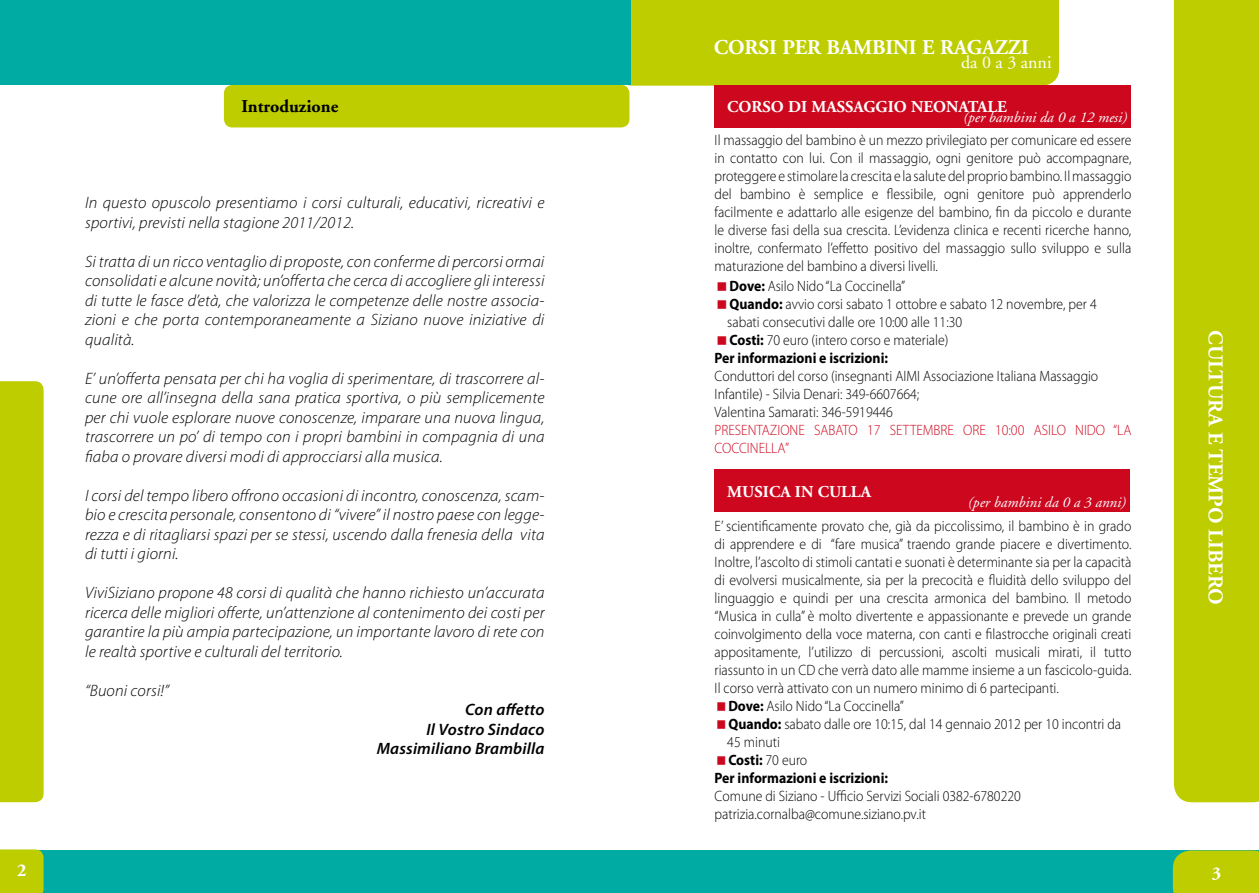
<style>
.page{position:relative;width:1259px;height:893px;background:#fff}
.page>*{position:absolute;margin:0;border:0;box-sizing:border-box;transform-origin:0 0}
.t1{font:700 21px "Adobe Garamond";color:#fff}
.t2{font:700 18px "Adobe Garamond";color:#000}
.t3{font:18px "Adobe Garamond";color:#fff}
.t4{font:700 18px "Adobe Garamond";color:#fff}
.t5{font:italic 300 16.5px/19.5px "Myriad Pro";letter-spacing:.01em;color:#000;text-align:justify}
.t6{font:italic 600 16.5px/19.5px "Myriad Pro";letter-spacing:.01em;color:#000;text-align:right}
.t7{font:700 16.5px "Adobe Garamond";color:#fff}
.t8{font:300 15px/18px "Myriad Pro";color:#000;scale:.92 1}
.t9{font:700 15px "Myriad Pro";color:#000;scale:.92 1}
.t10{font:300 15px/18px "Myriad Pro";color:#cd071e;scale:.92 1}
.t11{font:italic 15px "Adobe Garamond";color:#fff}
.s1{font-weight:700}
.s2{font-weight:300}
</style>
<div class="page">
<div style="left:0;top:850px;width:629px;height:43px;background:#00aba4"></div>
<div style="left:0;top:381px;width:44px;height:421px;background:#becd00"></div>
<div style="left:0;top:849px;width:44px;height:44px;background:#becd00"></div>
<div style="left:629px;top:850px;width:630px;height:43px;background:#00aba4"></div>
<div style="left:1172px;top:850px;width:87px;height:43px;background:#becd00"></div>
<div style="left:1174px;top:0;width:85px;height:802px;background:#becd00"></div>
<div style="left:224px;top:85px;width:405px;height:42px;background:#becd00;border-radius:9px"></div>
<div style="left:623px;top:0;width:436px;height:86px;background:#becd00"></div>
<div style="left:0;top:0;width:630px;height:85px;background:#00aba4"></div>
<div style="left:714px;top:85px;width:416px;height:43px;background:#cd071e"></div>
<div style="left:714px;top:470px;width:416px;height:42px;background:#cd071e"></div>
<p class="t4" style="left:17px;top:860px;width:11px">2</p>
<p class="t2" style="left:241px;top:96px;width:98px">Introduzione</p>
<p class="t5" style="left:85px;top:193px;width:461px">In questo opuscolo presentiamo i corsi culturali, educativi, ricreativi e sportivi, previsti nella stagione 2011/2012.</p>
<p class="t5" style="left:85px;top:252px;width:461px">Si tratta di un ricco ventaglio di proposte, con conferme di percorsi ormai consolidati e alcune novità; un’offerta che cerca di accogliere gli interessi di tutte le fasce d’età, che valorizza le competenze delle nostre associa&shy;zioni e che porta contemporaneamente a Siziano nuove iniziative di qualità.</p>
<p class="t5" style="left:85px;top:369px;width:461px">E’ un’offerta pensata per chi ha voglia di sperimentare, di trascorrere al&shy;cune ore all’insegna della sana pratica sportiva, o più semplicemente per chi vuole esplorare nuove conoscenze, imparare una nuova lingua, trascorrere un po’ di tempo con i propri bambini in compagnia di una fiaba o provare diversi modi di approcciarsi alla musica.</p>
<p class="t5" style="left:85px;top:486px;width:461px">I corsi del tempo libero offrono occasioni di incontro, conoscenza, scam&shy;bio e crescita personale, consentono di “vivere” il nostro paese con legge&shy;rezza e di ritagliarsi spazi per se stessi, uscendo dalla frenesia della vita di tutti i giorni.</p>
<p class="t5" style="left:85px;top:584px;width:461px">ViviSiziano propone 48 corsi di qualità che hanno richiesto un’accurata ricerca delle migliori offerte, un’attenzione al contenimento dei costi per garantire la più ampia partecipazione, un importante lavoro di rete con le realtà sportive e culturali del territorio.</p>
<p class="t5" style="left:85px;top:681px;width:85px">“Buoni corsi!”</p>
<p class="t6" style="left:377px;top:700px;width:169px">Con affetto<br>Il Vostro Sindaco<br>Massimiliano Brambilla</p>
<h1 class="t1" style="left:714px;top:36px;width:316px">CORSI PER BAMBINI E RAGAZZI</h1>
<p class="t3" style="left:961px;top:53px;width:92px">da 0 a 3 anni</p>
<p class="t7" style="left:727px;top:98px;width:196px">CORSO di MASSAGGIO neonatale</p>
<p class="t11" style="left:963px;top:110px;width:165px">(per bambini da 0 a 12 mesi)</p>
<p class="t8" style="left:714px;top:132px;width:454px;text-align:justify">Il massaggio del bambino è un mezzo privilegiato per comunicare ed essere in contatto con lui. Con il massaggio, ogni genitore può accompagnare, proteggere e stimolare la crescita e la salute del proprio bambino. Il massaggio del bambino è semplice e flessibile, ogni genitore può apprenderlo facilmente e adattarlo alle esigenze del bambino, fin da piccolo e durante le diverse fasi della sua crescita. L’evidenza clinica e recenti ricerche hanno, inoltre, confermato l’effetto positivo del massaggio sullo sviluppo e sulla maturazione del bambino a diversi livelli.</p>
<p class="t8" style="left:729px;top:277px;width:192px"><span class="s1">Dove:</span> Asilo Nido “La Coccinella”</p>
<p class="t8" style="left:729px;top:295px;width:400px"><span class="s1">Quando:</span> avvio corsi sabato 1 ottobre e sabato 12 novembre, per 4</p>
<p class="t8" style="left:727px;top:313px;width:257px">sabati consecutivi dalle ore 10:00 alle 11:30</p>
<p class="t8" style="left:729px;top:331px;width:239px"><span class="s1">Costi:</span> 70 euro (intero corso e materiale)</p>
<p class="t9" style="left:714px;top:350px;width:190px">Per informazioni e iscrizioni:</p>
<p class="t8" style="left:714px;top:367px;width:418px">Conduttori del corso (insegnanti AIMI Associazione Italiana Massaggio<br>Infantile) - Silvia Denari: 349-6607664;<br>Valentina Samarati: 346-5919446</p>
<p class="t10" style="left:714px;top:421px;width:454px">PRESENTAZIONE SABATO 17 SETTEMBRE ORE 10:00 ASILO NIDO “LA<br>COCCINELLA”</p>
<p class="t7" style="left:727px;top:483px;width:145px">MUSICA IN CULLA</p>
<p class="t11" style="left:968px;top:494px;width:159px">(per bambini da 0 a 3 anni)</p>
<p class="t8" style="left:714px;top:517px;width:454px">E’ scientificamente provato che, già da piccolissimo, il bambino è in grado</p>
<p class="t8" style="left:714px;top:535px;width:454px">di apprendere e di “fare musica” traendo grande piacere e divertimento.</p>
<p class="t8" style="left:714px;top:553px;width:454px">Inoltre, l’ascolto di stimoli cantati e suonati è determinante sia per la capacità</p>
<p class="t8" style="left:714px;top:571px;width:454px">di evolversi musicalmente, sia per la precocità e fluidità dello sviluppo del</p>
<p class="t8" style="left:714px;top:589px;width:454px">linguaggio e quindi per una crescita armonica del bambino. Il metodo</p>
<p class="t8" style="left:714px;top:607px;width:454px">“Musica in culla” è molto divertente e appassionante e prevede un grande</p>
<p class="t8" style="left:714px;top:625px;width:454px">coinvolgimento della voce materna, con canti e filastrocche originali creati</p>
<p class="t8" style="left:714px;top:643px;width:454px">appositamente, l’utilizzo di percussioni, ascolti musicali mirati, il tutto</p>
<p class="t8" style="left:714px;top:661px;width:454px">riassunto in un CD che verrà dato alle mamme insieme a un fascicolo-guida.</p>
<p class="t8" style="left:714px;top:679px;width:376px">Il corso verrà attivato con un numero minimo di 6 partecipanti.</p>
<p class="t8" style="left:728px;top:697px;width:192px"><span class="s1">Dove:</span> Asilo Nido “La Coccinella”</p>
<p class="t8" style="left:728px;top:715px;width:428px"><span class="s1">Quando:</span> sabato dalle ore 10:15, dal 14 gennaio 2012 per 10 incontri da</p>
<p class="t8" style="left:727px;top:733px;width:59px">45 minuti</p>
<p class="t9" style="left:728px;top:751px;width:87px">Costi: <span class="s2">70 euro</span></p>
<p class="t9" style="left:714px;top:769px;width:190px">Per informazioni e iscrizioni:</p>
<p class="t8" style="left:714px;top:787px;width:334px">Comune di Siziano - Ufficio Servizi Sociali 0382-6780220 patrizia.cornalba@comune.siziano.pv.it</p>
<h1 class="t1" style="left:1231px;top:205px;width:281px;rotate:90deg">CORSI DELLA BIBBLIOTECA</h1>
<h1 class="t1" style="left:1226px;top:330px;width:276px;rotate:90deg">CULTURA E TEMPO LIBERO</h1>
<p class="t4" style="left:1211px;top:863px;width:11px">3</p>
</div>
